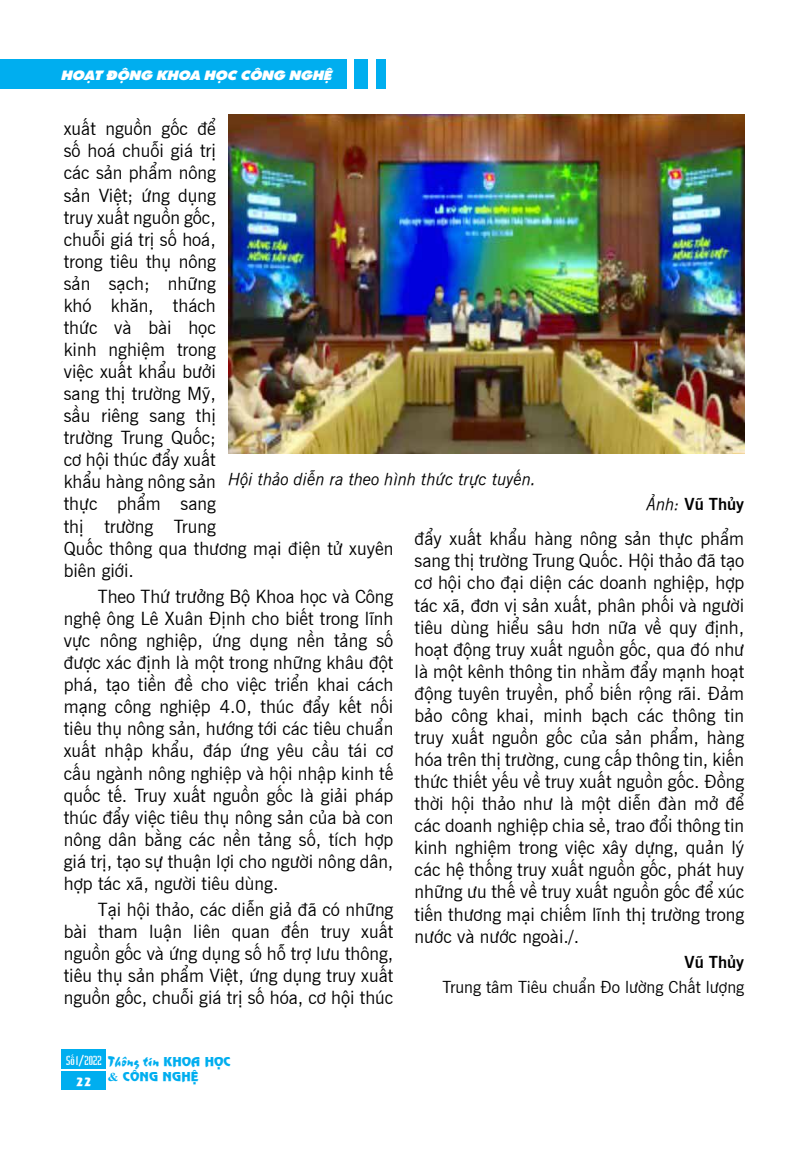
<style>
.page{position:relative;width:808px;height:1149px;background:#fff}
.page>*{position:absolute;margin:0;border:0;box-sizing:border-box;transform-origin:0 0}
.t1{font:18px/22px "UVN Tin Tuc";color:#000;text-align:justify}
.t2{font:italic 16.5px "UVN Tin Tuc";color:#000}
.t3{font:16.5px "UVN Tin Tuc";color:#000}
.t4{font:700 16.5px "UVN Tin Tuc";color:#000}
.t5{font:15px "UVN Thang Vu";color:#00aeef}
.t6{font:13.5px "UTM Sharnay";color:#fff;scale:1.08 1}
.t7{font:12px "UVN Nguyen Du";color:#00aeef;scale:1.08 1}
.t8{font:12px "UVN Hai Ba Trung";color:#fff}
.t9{font:11.25px "UVN Nguyen Du";color:#fff;scale:1.08 1}
.s1{font-weight:400;font-style:italic}
.s2{font-family:"UVN Nguyen Du";font-size:12px}
.s3{font-family:"Times New Roman";font-weight:700}
</style>
<div class="page">
<div style="left:62px;top:1049px;width:44px;height:19px;background:#00aeef"></div>
<div style="left:62px;top:1071px;width:44px;height:18px;background:#00aeef"></div>
<div style="left:0;top:59px;width:347px;height:30px;background:#00aeef"></div>
<div style="left:355px;top:59px;width:13px;height:30px;background:#00aeef"></div>
<div style="left:376px;top:59px;width:9px;height:30px;background:#00aeef"></div>
<img style="left:229px;top:115px;width:515px;height:338px">
<p class="t6" style="left:61px;top:64px;width:252px">HOẠT ĐỘNG KHOA HỌC CÔNG NGHỆ</p>
<p class="t1" style="left:64px;top:116px;width:331px;text-align:left">xuất nguồn gốc để<br>số hoá chuỗi giá trị<br>các sản phẩm nông<br>sản Việt; ứng dụng<br>truy xuất nguồn gốc,<br>chuỗi giá trị số hoá,<br>trong tiêu thụ nông<br>sản sạch; những<br>khó khăn, thách<br>thức và bài học<br>kinh nghiệm trong<br>việc xuất khẩu bưởi<br>sang thị trường Mỹ,<br>sầu riêng sang thị<br>trường Trung Quốc;<br>cơ hội thúc đẩy xuất<br>khẩu hàng nông sản<br>thực phẩm sang<br>thị trường Trung<br>Quốc thông qua thương mại điện tử xuyên biên giới.</p>
<p class="t1" style="left:64px;top:583px;width:331px;text-indent:34px">Theo Thứ trưởng Bộ Khoa học và Công nghệ ông Lê Xuân Định cho biết trong lĩnh vực nông nghiệp, ứng dụng nền tảng số được xác định là một trong những khâu đột phá, tạo tiền đề cho việc triển khai cách mạng công nghiệp 4.0, thúc đẩy kết nối tiêu thụ nông sản, hướng tới các tiêu chuẩn xuất nhập khẩu, đáp ứng yêu cầu tái cơ cấu ngành nông nghiệp và hội nhập kinh tế quốc tế. Truy xuất nguồn gốc là giải pháp thúc đẩy việc tiêu thụ nông sản của bà con nông dân bằng các nền tảng số, tích hợp giá trị, tạo sự thuận lợi cho người nông dân, hợp tác xã, người tiêu dùng.</p>
<p class="t1" style="left:64px;top:896px;width:331px;text-indent:34px">Tại hội thảo, các diễn giả đã có những bài tham luận liên quan đến truy xuất nguồn gốc và ứng dụng số hỗ trợ lưu thông, tiêu thụ sản phẩm Việt, ứng dụng truy xuất nguồn gốc, chuỗi giá trị số hóa, cơ hội thúc</p>
<p class="t2" style="left:229px;top:466px;width:309px">Hội thảo diễn ra theo hình thức trực tuyến.</p>
<p class="t4" style="left:646px;top:491px;width:99px"><span class="s1">Ảnh:</span> Vũ Thủy</p>
<p class="t1" style="left:415px;top:526px;width:331px">đẩy xuất khẩu hàng nông sản thực phẩm sang thị trường Trung Quốc. Hội thảo đã tạo cơ hội cho đại diện các doanh nghiệp, hợp tác xã, đơn vị sản xuất, phân phối và người tiêu dùng hiểu sâu hơn nữa về quy định, hoạt động truy xuất nguồn gốc, qua đó như là một kênh thông tin nhằm đẩy mạnh hoạt động tuyên truyền, phổ biến rộng rãi. Đảm bảo công khai, minh bạch các thông tin truy xuất nguồn gốc của sản phẩm, hàng hóa trên thị trường, cung cấp thông tin, kiến thức thiết yếu về truy xuất nguồn gốc. Đồng thời hội thảo như là một diễn đàn mở để các doanh nghiệp chia sẻ, trao đổi thông tin kinh nghiệm trong việc xây dựng, quản lý các hệ thống truy xuất nguồn gốc, phát huy những ưu thế về truy xuất nguồn gốc để xúc tiến thương mại chiếm lĩnh thị trường trong nước và nước ngoài./.</p>
<p class="t4" style="left:684px;top:948px;width:61px">Vũ Thủy</p>
<p class="t3" style="left:443px;top:974px;width:303px">Trung tâm Tiêu chuẩn Đo lường Chất lượng</p>
<p class="t8" style="left:66px;top:1050px;width:37px">Số 1/2022</p>
<p class="t9" style="left:76px;top:1073px;width:17px">22</p>
<p class="t5" style="left:108px;top:1049px;width:124px">Thông tin <span class="s2">KHOA HỌC</span></p>
<p class="t7" style="left:108px;top:1067px;width:86px"><span class="s3">&amp;</span> CÔNG NGHỆ</p>
</div>
